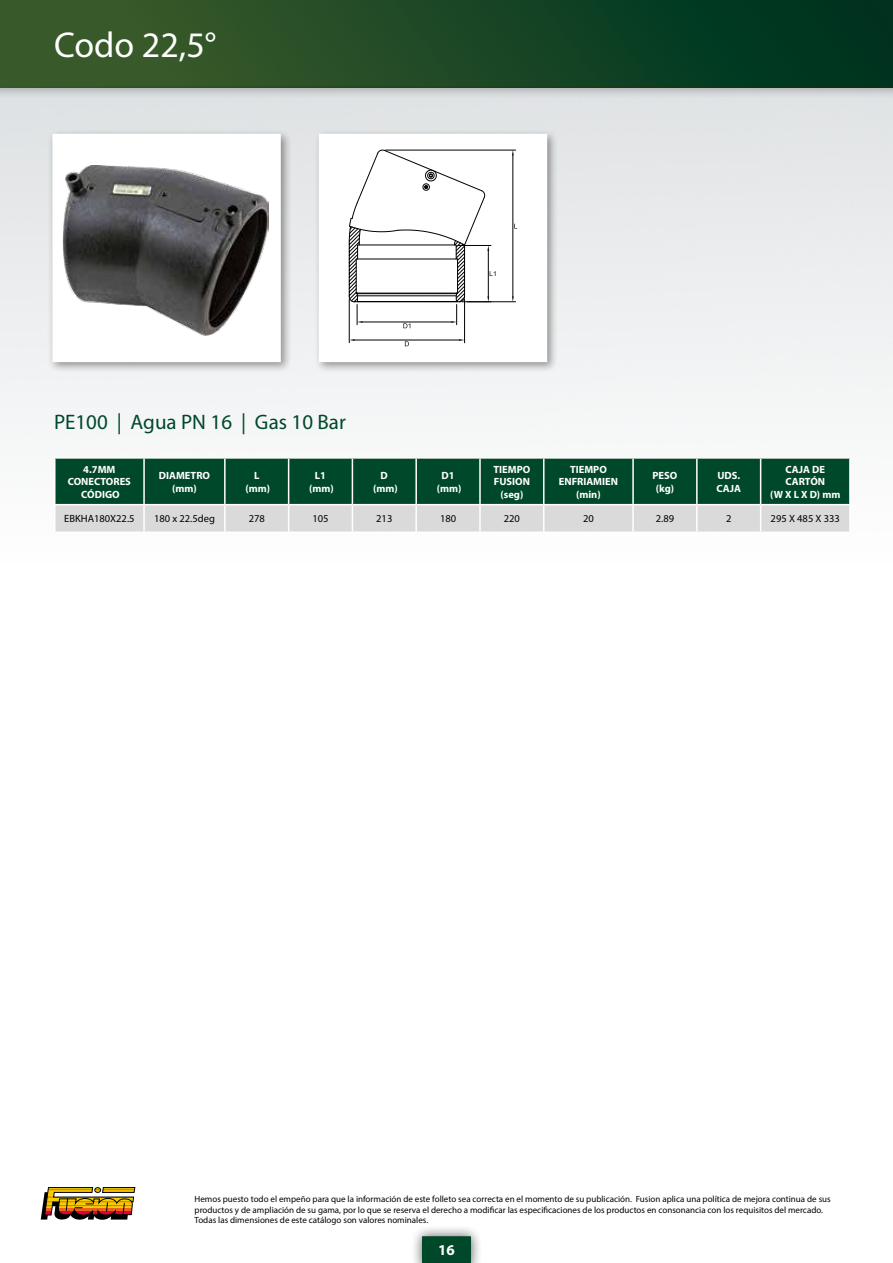
<style>
.page{position:relative;width:893px;height:1263px;background:#fff}
.page>*{position:absolute;margin:0;border:0;box-sizing:border-box;transform-origin:0 0}
.t1{font:36px "Myriad Pro";color:#fff}
.t2{font:21px "Myriad Pro";color:#00482a}
.t3{font:700 15px "Myriad Pro";color:#fff}
.t4{font:700 10.5px/12.6px "Myriad Pro";color:#fff;text-align:center}
.t5{font:10.5px "Myriad Pro";color:#000}
.t6{font:9px/10.8px "Myriad Pro";color:#000}
</style>
<div class="page">
<svg style="left:41px;top:1187px;width:94px;height:33px"></svg>
<div style="left:0;top:0;width:893px;height:99px;background:#000;opacity:.35"></div>
<svg style="left:0;top:0;width:893px;height:88px;background:#1d4825"></svg>
<div style="left:410px;top:1225px;width:72px;height:38px;background:#000;opacity:.35"></div>
<div style="left:423px;top:1237px;width:47px;height:25px;background:#00482a"></div>
<div style="left:422px;top:1236px;width:49px;height:26px;border:2px solid #00482a"></div>
<div style="left:48px;top:129px;width:244px;height:245px;background:#000;opacity:.4"></div>
<div style="left:54px;top:135px;width:225px;height:226px;background:#fff"></div>
<img style="left:63px;top:165px;width:206px;height:171px">
<div style="left:52px;top:134px;width:229px;height:228px;border:3px solid #fff"></div>
<div style="left:314px;top:129px;width:245px;height:245px;background:#000;opacity:.4"></div>
<div style="left:320px;top:135px;width:226px;height:226px;background:#fff"></div>
<hr style="left:349px;top:299px;width:1px;height:44px;background:#000">
<hr style="left:464px;top:299px;width:1px;height:44px;background:#000">
<hr style="left:355px;top:340px;width:104px;height:1px;background:#000">
<svg style="left:349px;top:339px;width:6px;height:2px"></svg>
<svg style="left:459px;top:339px;width:6px;height:2px"></svg>
<svg style="left:405px;top:341px;width:4px;height:5px"></svg>
<svg style="left:349px;top:149px;width:146px;height:179px"></svg>
<hr style="left:467px;top:301px;width:49px;height:1px;background:#000">
<hr style="left:385px;top:150px;width:131px;height:1px;background:#000">
<hr style="left:513px;top:155px;width:1px;height:141px;background:#000">
<svg style="left:512px;top:296px;width:2px;height:6px"></svg>
<svg style="left:55px;top:458px;width:795px;height:73px;background:#55816e"></svg>
<hr style="left:849px;top:505px;width:2px;height:26px;background:#fff">
<hr style="left:225px;top:457px;width:64px;height:2px;background:#fff">
<hr style="left:225px;top:504px;width:64px;height:1px;background:#fff">
<hr style="left:289px;top:457px;width:63px;height:2px;background:#fff">
<hr style="left:288px;top:459px;width:1px;height:45px;background:#fff">
<hr style="left:289px;top:504px;width:63px;height:1px;background:#fff">
<hr style="left:352px;top:457px;width:64px;height:2px;background:#fff">
<hr style="left:352px;top:459px;width:1px;height:45px;background:#fff">
<hr style="left:352px;top:504px;width:64px;height:1px;background:#fff">
<hr style="left:416px;top:457px;width:64px;height:2px;background:#fff">
<hr style="left:415px;top:459px;width:2px;height:45px;background:#fff">
<hr style="left:416px;top:504px;width:64px;height:1px;background:#fff">
<hr style="left:54px;top:457px;width:90px;height:2px;background:#fff">
<hr style="left:54px;top:504px;width:90px;height:1px;background:#fff">
<hr style="left:54px;top:459px;width:2px;height:45px;background:#fff">
<hr style="left:143px;top:459px;width:2px;height:45px;background:#fff">
<h1 class="t1" style="left:54px;top:23px;width:164px">Codo 22,5°</h1>
<h2 class="t2" style="left:54px;top:409px;width:293px">PE100 | Agua PN 16 | Gas 10 Bar</h2>
<p class="t4" style="left:68px;top:462px;width:65px">4.7MM<br>CONECTORES<br>CÓDIGO</p>
<p class="t4" style="left:159px;top:469px;width:53px">DIAMETRO (mm)</p>
<p class="t4" style="left:245px;top:469px;width:26px">L (mm)</p>
<p class="t4" style="left:309px;top:469px;width:26px">L1 (mm)</p>
<p class="t4" style="left:373px;top:469px;width:26px">D (mm)</p>
<p class="t4" style="left:437px;top:469px;width:26px">D1 (mm)</p>
<p class="t4" style="left:493px;top:462px;width:38px">TIEMPO<br>FUSION (seg)</p>
<p class="t4" style="left:559px;top:462px;width:61px">TIEMPO<br>ENFRIAMIEN (min)</p>
<p class="t4" style="left:652px;top:469px;width:26px">PESO (kg)</p>
<p class="t4" style="left:716px;top:469px;width:26px;text-align:left">UDS.<br>CAJA</p>
<p class="t4" style="left:770px;top:462px;width:72px">CAJA DE<br>CARTÓN<br>(W X L X D) mm</p>
<p class="t5" style="left:64px;top:511px;width:72px">EBKHA180X22.5</p>
<p class="t5" style="left:154px;top:511px;width:62px">180 x 22.5deg</p>
<p class="t5" style="left:249px;top:511px;width:18px">278</p>
<p class="t5" style="left:312px;top:511px;width:18px">105</p>
<p class="t5" style="left:376px;top:511px;width:18px">213</p>
<p class="t5" style="left:440px;top:511px;width:18px">180</p>
<p class="t5" style="left:504px;top:511px;width:18px">220</p>
<p class="t5" style="left:583px;top:511px;width:12px">20</p>
<p class="t5" style="left:656px;top:511px;width:20px">2.89</p>
<p class="t5" style="left:726px;top:511px;width:7px">2</p>
<p class="t5" style="left:771px;top:511px;width:71px">295 X 485 X 333</p>
<p class="t6" style="left:195px;top:1193px;width:638px">Hemos puesto todo el empeño para que la información de este folleto sea correcta en el momento de su publicación. Fusion aplica una política de mejora continua de sus productos y de ampliación de su gama, por lo que se reserva el derecho a modificar las especificaciones de los productos en consonancia con los requisitos del mercado.<br>Todas las dimensiones de este catálogo son valores nominales.</p>
<h3 class="t3" style="left:438px;top:1240px;width:18px">16</h3>
</div>
